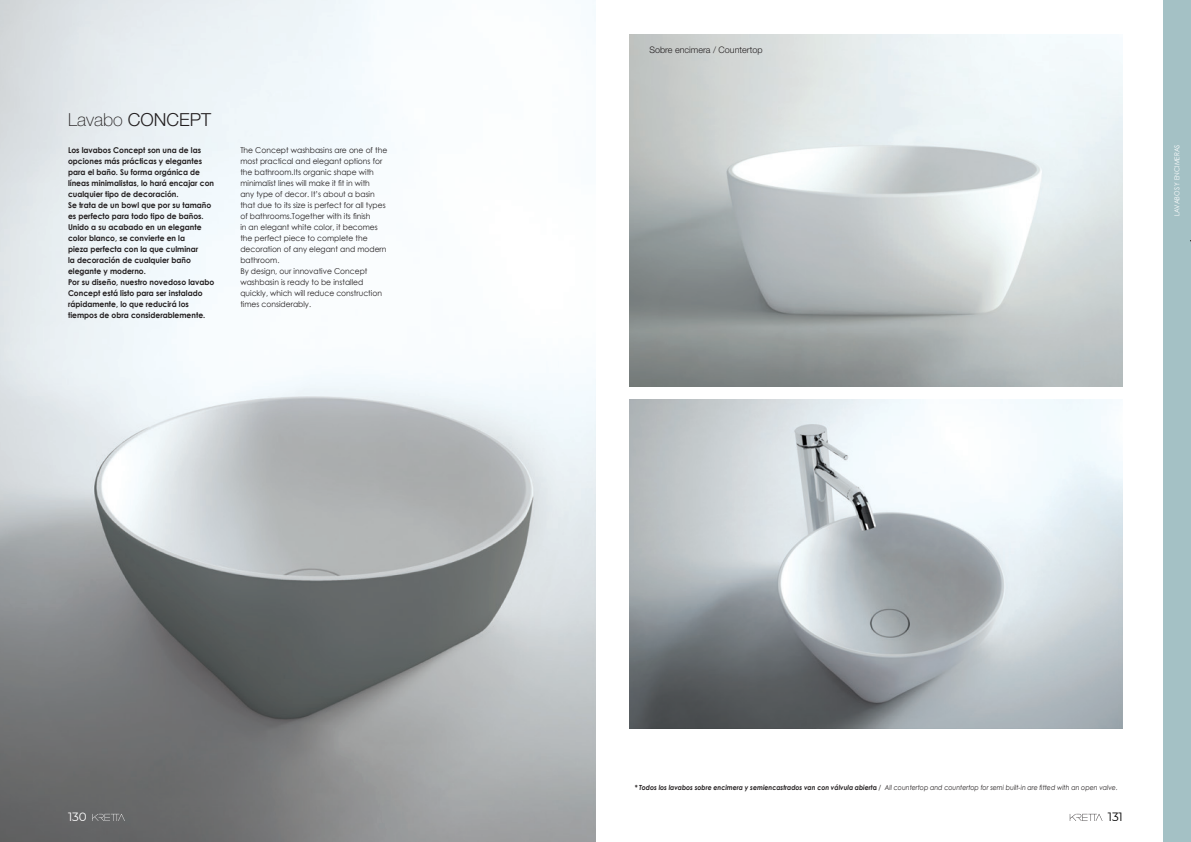
<style>
.page{position:relative;width:1191px;height:842px;background:#fff}
.page>*{position:absolute;margin:0;border:0;box-sizing:border-box;transform-origin:0 0}
.t1{font:300 18px "Helvetica Neue LT Std";color:#231f20}
.t2{font:12px "Montserrat";color:#fff}
.t3{font:12px "Montserrat";color:#000001}
.t4{font:300 9px "Helvetica Neue LT Std";color:#231f20}
.t5{font:700 8px/11px "Century Gothic";color:#231f20;scale:.95 1}
.t6{font:8px/11px "Century Gothic";color:#231f20;scale:.95 1}
.t7{font:italic 7px "Century Gothic";color:#231f20;scale:.9 1}
.t8{font:7px "Century Gothic";color:#fff;scale:.9 1}
.s1{font-weight:100}
.s2{font-weight:700}
.s3{font-weight:700;font-style:normal}
</style>
<div class="page">
<img style="left:0;top:0;width:595px;height:842px">
<img style="left:629px;top:400px;width:494px;height:329px">
<img style="left:629px;top:34px;width:494px;height:352px">
<div style="left:1162px;top:0;width:29px;height:842px;background:#a4c1c5"></div>
<svg style="left:1069px;top:814px;width:33px;height:7px"></svg>
<svg style="left:92px;top:814px;width:33px;height:7px"></svg>
<p class="t1" style="left:68px;top:109px;width:145px"><span class="s1">Lavabo</span> CONCEPT</p>
<p class="t5" style="left:68px;top:144px;width:155px">Los lavabos Concept son una de las opciones más prácticas y elegantes para el baño. Su forma orgánica de líneas minimalistas, lo hará encajar con cualquier tipo de decoración.</p>
<p class="t5" style="left:68px;top:199px;width:152px">Se trata de un bowl que por su tamaño es perfecto para todo tipo de baños.<br>Unido a su acabado en un elegante color blanco, se convierte en la<br>pieza perfecta con la que culminar<br>la decoración de cualquier baño elegante y moderno.</p>
<p class="t5" style="left:68px;top:276px;width:155px">Por su diseño, nuestro novedoso lavabo Concept está listo para ser instalado rápidamente, lo que reducirá los tiempos de obra considerablemente.</p>
<p class="t6" style="left:240px;top:144px;width:156px">The Concept washbasins are one of the most practical and elegant options for the bathroom.Its organic shape with minimalist lines will make it fit in with<br>any type of decor. It’s about a basin that due to its size is perfect for all types of bathrooms.Together with its finish<br>in an elegant white color, it becomes the perfect piece to complete the decoration of any elegant and modern bathroom.</p>
<p class="t6" style="left:240px;top:265px;width:151px">By design, our innovative Concept washbasin is ready to be installed quickly, which will reduce construction times considerably.</p>
<p class="t4" style="left:649px;top:45px;width:115px">Sobre encimera / Countertop</p>
<p class="t8" style="left:1172px;top:216px;width:81px;rotate:-90deg">LAVABOS Y ENCIMERAS</p>
<p class="t7" style="left:634px;top:782px;width:538px"><span class="s2">* Todos los lavabos sobre encimera y semiencastrados van con válvula abiert</span><span class="s3">a</span> / All countertop and countertop for semi built-in are fitted with an open valve.</p>
<h2 class="t2" style="left:68px;top:808px;width:20px">130</h2>
<h2 class="t3" style="left:1108px;top:808px;width:16px">131</h2>
</div>
